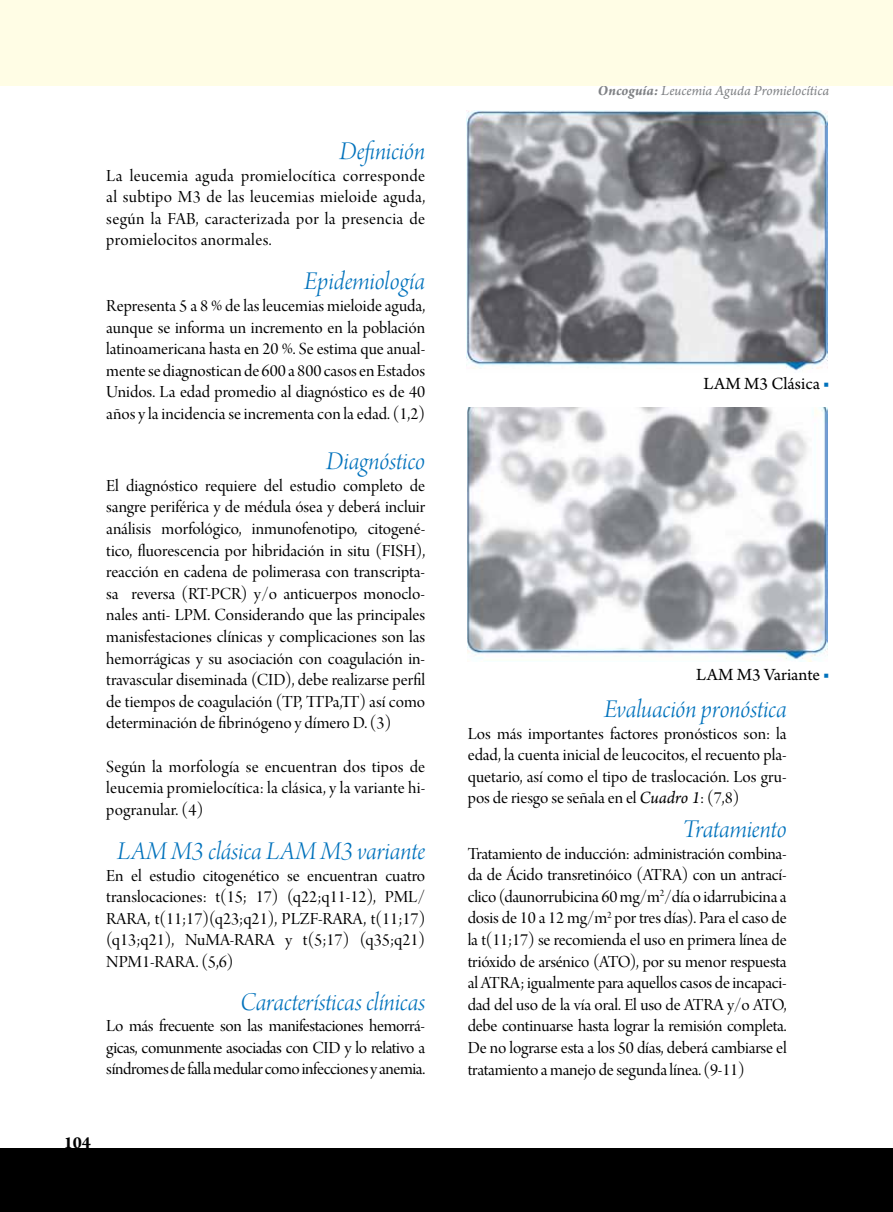
<style>
.page{position:relative;width:893px;height:1212px;background:#fff}
.page>*{position:absolute;margin:0;border:0;box-sizing:border-box;transform-origin:0 0}
.t1{font:27px "Arno Pro Light Italic Display";letter-spacing:-.005em;color:#0072bc}
.t2{font:18px/21.6px "Arno Pro Display";color:#000;text-align:justify}
.t3{font:18px "Arno Pro";color:#000}
.t4{font:700 18px "Arno Pro";color:#000}
.t5{font:italic 15px "Arno Pro";color:#808285}
.s1{font-weight:700}
.s2{font-family:"Arno Pro Display";color:#0072bc}
.s3{font-family:"Arno Pro";font-style:italic}
</style>
<div class="page">
<div style="left:0;top:0;width:893px;height:85px;background:#fffde5"></div>
<div style="left:0;top:1148px;width:893px;height:64px;background:#000"></div>
<img style="left:466px;top:110px;width:362px;height:261px">
<img style="left:468px;top:407px;width:360px;height:254px">
<h1 class="t1" style="left:339px;top:136px;width:87px">Definición</h1>
<p class="t2" style="left:106px;top:166px;width:320px">La leucemia aguda promielocítica corresponde al subtipo M3 de las leucemias mieloide aguda, según la FAB, caracterizada por la presencia de promielocitos anormales.</p>
<h1 class="t1" style="left:304px;top:266px;width:122px">Epidemiología</h1>
<p class="t2" style="left:106px;top:296px;width:320px">Representa 5 a 8 % de las leucemias mieloide aguda, aunque se informa un incremento en la población latinoamericana hasta en 20 %. Se estima que anual&shy;mente se diagnostican de 600 a 800 casos en Estados Unidos. La edad promedio al diagnóstico es de 40 años y la incidencia se incrementa con la edad. (1,2)</p>
<h1 class="t1" style="left:326px;top:446px;width:101px">Diagnóstico</h1>
<p class="t2" style="left:106px;top:476px;width:320px">El diagnóstico requiere del estudio completo de sangre periférica y de médula ósea y deberá incluir análisis morfológico, inmunofenotipo, citogené&shy;tico, fluorescencia por hibridación in situ (FISH), reacción en cadena de polimerasa con transcripta&shy;sa reversa (RT-PCR) y/o anticuerpos monoclo&shy;nales anti- LPM. Considerando que las principales manisfestaciones clínicas y complicaciones son las hemorrágicas y su asociación con coagulación in&shy;travascular diseminada (CID), debe realizarse perfil de tiempos de coagulación (TP, TTPa,TT) así como determinación de fibrinógeno y dímero D. (3)</p>
<p class="t2" style="left:106px;top:757px;width:320px">Según la morfología se encuentran dos tipos de leucemia promielocítica: la clásica, y la variante hi&shy;pogranular. (4)</p>
<h1 class="t1" style="left:117px;top:836px;width:310px">LAM M3 clásica LAM M3 variante</h1>
<p class="t2" style="left:106px;top:865px;width:320px">En el estudio citogenético se encuentran cuatro translocaciones: t(15; 17) (q22;q11-12), PML/ RARA, t(11;17)(q23;q21), PLZF-RARA, t(11;17) (q13;q21), NuMA-RARA y t(5;17) (q35;q21)<br>NPM1-RARA. (5,6)</p>
<h1 class="t1" style="left:240px;top:986px;width:187px">Características clínicas</h1>
<p class="t2" style="left:106px;top:1016px;width:320px">Lo más frecuente son las manifestaciones hemorrá&shy;gicas, comunmente asociadas con CID y lo relativo a síndromes de falla medular como infecciones y anemia.</p>
<p class="t4" style="left:64px;top:1132px;width:29px">104</p>
<p class="t5" style="left:598px;top:82px;width:233px"><span class="s1">Oncoguía:</span> Leucemia Aguda Promielocítica</p>
<p class="t3" style="left:704px;top:373px;width:127px">LAM M3 Clásica <span class="s2">■</span></p>
<p class="t3" style="left:696px;top:664px;width:134px">LAM M3 Variante <span class="s2">■</span></p>
<h1 class="t1" style="left:604px;top:694px;width:184px">Evaluación pronóstica</h1>
<p class="t2" style="left:468px;top:724px;width:320px">Los más importantes factores pronósticos son: la edad, la cuenta inicial de leucocitos, el recuento pla&shy;quetario, así como el tipo de traslocación. Los gru&shy;pos de riesgo se señala en el <span class="s3">Cuadro 1</span>: (7,8)</p>
<h1 class="t1" style="left:682px;top:814px;width:106px">Tratamiento</h1>
<p class="t2" style="left:468px;top:844px;width:320px">Tratamiento de inducción: administración combina&shy;da de Ácido transretinóico (ATRA) con un antrací&shy;clico (daunorrubicina 60 mg/m<sup>2</sup>/día o idarrubicina a dosis de 10 a 12 mg/m<sup>2</sup> por tres días). Para el caso de la t(11;17) se recomienda el uso en primera línea de trióxido de arsénico (ATO), por su menor respuesta al ATRA; igualmente para aquellos casos de incapaci&shy;dad del uso de la vía oral. El uso de ATRA y/o ATO, debe continuarse hasta lograr la remisión completa.<br>De no lograrse esta a los 50 días, deberá cambiarse el tratamiento a manejo de segunda línea. (9-11)</p>
</div>
